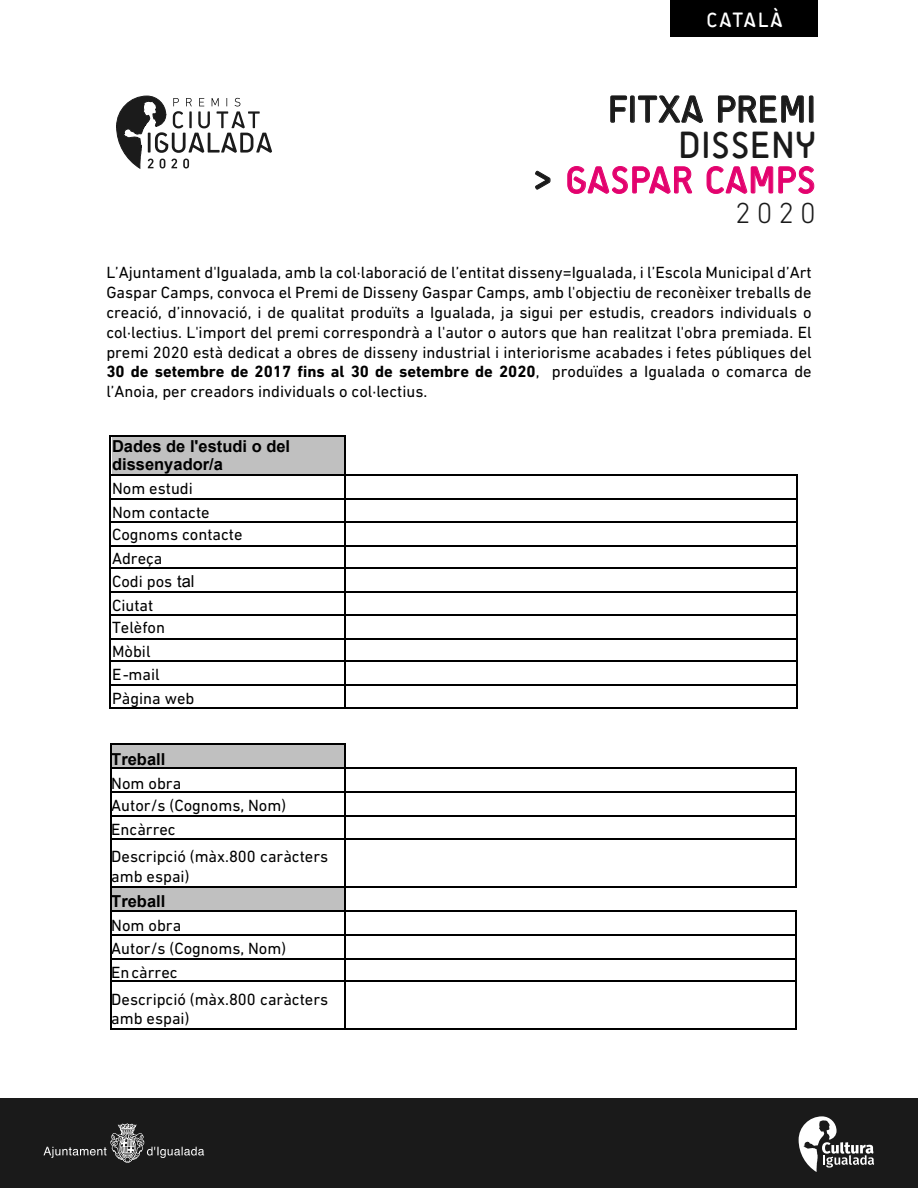
<style>
.page{position:relative;width:918px;height:1188px;background:#fff}
.page>*{position:absolute;margin:0;border:0;box-sizing:border-box;transform-origin:0 0}
.t1{font:38.4px/35.4px "Sci Fly Sans";letter-spacing:.02em;color:#1a1a1a;text-align:right}
.t2{font:300 29.55px "DIN Next LT Pro";color:#1a1a1a}
.t3{font:21px "Sci Fly Sans";letter-spacing:.1em;color:#fff}
.t4{font:16.5px/19.8px "DIN Next LT Pro";color:#000}
.t5{font:700 16.5px/18px "Arial";color:#000}
.s1{color:#e3026e}
.s2{font-weight:700}
.s3{font-family:"Arial"}
</style>
<div class="page">
<svg style="left:116px;top:95px;width:156px;height:74px"></svg>
<div style="left:0;top:1098px;width:918px;height:89px;background:#1a1a1a"></div>
<svg style="left:44px;top:1123px;width:160px;height:40px"></svg>
<svg style="left:799px;top:1116px;width:75px;height:56px"></svg>
<svg style="left:610px;top:95px;width:93px;height:28px"></svg>
<svg style="left:718px;top:95px;width:96px;height:28px"></svg>
<svg style="left:535px;top:170px;width:16px;height:20px"></svg>
<svg style="left:567px;top:166px;width:126px;height:28px"></svg>
<svg style="left:706px;top:166px;width:109px;height:28px"></svg>
<div style="left:670px;top:0;width:148px;height:37px;background:#000"></div>
<div style="left:112px;top:437px;width:233px;height:19px;background:#c0c0c0"></div>
<div style="left:112px;top:455px;width:233px;height:19px;background:#c0c0c0"></div>
<hr style="left:111px;top:435px;width:234px;height:2px;background:#000">
<hr style="left:109px;top:437px;width:2px;height:37px;background:#000">
<hr style="left:345px;top:437px;width:1px;height:37px;background:#000">
<hr style="left:111px;top:474px;width:234px;height:2px;background:#000">
<hr style="left:346px;top:474px;width:450px;height:2px;background:#000">
<hr style="left:109px;top:476px;width:2px;height:22px;background:#000">
<hr style="left:796px;top:476px;width:2px;height:22px;background:#000">
<hr style="left:111px;top:498px;width:234px;height:2px;background:#000">
<hr style="left:346px;top:498px;width:450px;height:2px;background:#000">
<hr style="left:109px;top:500px;width:2px;height:21px;background:#000">
<hr style="left:796px;top:500px;width:2px;height:21px;background:#000">
<hr style="left:111px;top:521px;width:234px;height:1px;background:#000">
<hr style="left:346px;top:521px;width:450px;height:1px;background:#000">
<hr style="left:109px;top:522px;width:2px;height:23px;background:#000">
<hr style="left:796px;top:522px;width:2px;height:23px;background:#000">
<hr style="left:111px;top:545px;width:234px;height:1px;background:#000">
<hr style="left:346px;top:545px;width:450px;height:1px;background:#000">
<hr style="left:109px;top:546px;width:2px;height:21px;background:#000">
<hr style="left:796px;top:546px;width:2px;height:21px;background:#000">
<hr style="left:111px;top:567px;width:234px;height:2px;background:#000">
<hr style="left:346px;top:567px;width:450px;height:2px;background:#000">
<hr style="left:109px;top:569px;width:2px;height:22px;background:#000">
<hr style="left:796px;top:569px;width:2px;height:22px;background:#000">
<hr style="left:111px;top:591px;width:234px;height:2px;background:#000">
<hr style="left:346px;top:591px;width:450px;height:2px;background:#000">
<hr style="left:109px;top:593px;width:2px;height:21px;background:#000">
<hr style="left:796px;top:593px;width:2px;height:21px;background:#000">
<hr style="left:111px;top:614px;width:234px;height:1px;background:#000">
<hr style="left:346px;top:614px;width:450px;height:1px;background:#000">
<hr style="left:109px;top:615px;width:2px;height:23px;background:#000">
<hr style="left:796px;top:615px;width:2px;height:23px;background:#000">
<hr style="left:111px;top:638px;width:234px;height:1px;background:#000">
<hr style="left:346px;top:638px;width:450px;height:1px;background:#000">
<hr style="left:109px;top:639px;width:2px;height:21px;background:#000">
<hr style="left:796px;top:639px;width:2px;height:21px;background:#000">
<hr style="left:111px;top:660px;width:234px;height:2px;background:#000">
<hr style="left:346px;top:660px;width:450px;height:2px;background:#000">
<hr style="left:109px;top:662px;width:2px;height:22px;background:#000">
<hr style="left:796px;top:662px;width:2px;height:22px;background:#000">
<hr style="left:111px;top:684px;width:234px;height:2px;background:#000">
<hr style="left:346px;top:684px;width:450px;height:2px;background:#000">
<hr style="left:109px;top:686px;width:2px;height:21px;background:#000">
<hr style="left:111px;top:707px;width:234px;height:1px;background:#000">
<svg style="left:345px;top:474px;width:1px;height:234px"></svg>
<hr style="left:346px;top:707px;width:450px;height:1px;background:#000">
<hr style="left:796px;top:686px;width:2px;height:21px;background:#000">
<div style="left:111px;top:745px;width:233px;height:23px;background:#c0c0c0"></div>
<hr style="left:111px;top:744px;width:233px;height:1px;background:#000">
<hr style="left:111px;top:768px;width:233px;height:1px;background:#000">
<hr style="left:345px;top:768px;width:450px;height:1px;background:#000">
<hr style="left:795px;top:769px;width:2px;height:23px;background:#000">
<hr style="left:111px;top:792px;width:233px;height:1px;background:#000">
<hr style="left:345px;top:792px;width:450px;height:1px;background:#000">
<hr style="left:795px;top:793px;width:2px;height:23px;background:#000">
<hr style="left:111px;top:816px;width:233px;height:1px;background:#000">
<hr style="left:345px;top:816px;width:450px;height:1px;background:#000">
<hr style="left:795px;top:817px;width:2px;height:21px;background:#000">
<svg style="left:110px;top:744px;width:1px;height:96px"></svg>
<hr style="left:111px;top:838px;width:233px;height:2px;background:#000">
<svg style="left:344px;top:744px;width:1px;height:96px"></svg>
<hr style="left:345px;top:838px;width:450px;height:2px;background:#000">
<hr style="left:110px;top:840px;width:1px;height:46px;background:#000">
<hr style="left:344px;top:840px;width:1px;height:46px;background:#000">
<hr style="left:795px;top:840px;width:2px;height:46px;background:#000">
<div style="left:111px;top:888px;width:233px;height:22px;background:#c0c0c0"></div>
<hr style="left:111px;top:886px;width:233px;height:2px;background:#000">
<hr style="left:345px;top:886px;width:450px;height:2px;background:#000">
<hr style="left:111px;top:910px;width:233px;height:2px;background:#000">
<hr style="left:345px;top:910px;width:450px;height:2px;background:#000">
<hr style="left:795px;top:912px;width:2px;height:22px;background:#000">
<hr style="left:111px;top:934px;width:233px;height:2px;background:#000">
<hr style="left:345px;top:934px;width:450px;height:2px;background:#000">
<hr style="left:795px;top:936px;width:2px;height:22px;background:#000">
<hr style="left:111px;top:958px;width:233px;height:2px;background:#000">
<hr style="left:345px;top:958px;width:450px;height:2px;background:#000">
<hr style="left:795px;top:960px;width:2px;height:21px;background:#000">
<svg style="left:110px;top:886px;width:1px;height:96px"></svg>
<hr style="left:111px;top:981px;width:233px;height:1px;background:#000">
<svg style="left:344px;top:886px;width:1px;height:96px"></svg>
<hr style="left:345px;top:981px;width:450px;height:1px;background:#000">
<hr style="left:110px;top:982px;width:1px;height:47px;background:#000">
<hr style="left:111px;top:1029px;width:233px;height:1px;background:#000">
<hr style="left:344px;top:982px;width:1px;height:47px;background:#000">
<hr style="left:345px;top:1029px;width:450px;height:1px;background:#000">
<hr style="left:795px;top:982px;width:2px;height:47px;background:#000">
<p class="t3" style="left:707px;top:7px;width:78px">CATALÀ</p>
<h1 class="t1" style="left:531px;top:92px;width:286px">FITXA PREMI<br>DISSENY<br>&gt; <span class="s1">GASPAR CAMPS</span></h1>
<h2 class="t2" style="left:735px;top:196px;width:82px">2020</h2>
<p class="t4" style="left:106px;top:263px;width:707px;text-align:justify">L’Ajuntament d'Igualada, amb la col·laboració de l’entitat disseny=Igualada, i l’Escola Municipal d’Art Gaspar Camps, convoca el Premi de Disseny Gaspar Camps, amb l'objectiu de reconèixer treballs de creació, d’innovació, i de qualitat produïts a Igualada, ja sigui per estudis, creadors individuals o col·lectius. L'import del premi correspondrà a l'autor o autors que han realitzat l'obra premiada. El premi 2020 està dedicat a obres de disseny industrial i interiorisme acabades i fetes públiques del <span class="s2">30 de setembre de 2017 fins al 30 de setembre de 2020</span>, produïdes a Igualada o comarca de l’Anoia, per creadors individuals o col·lectius.</p>
<p class="t5" style="left:112px;top:438px;width:180px">Dades de l'estudi o del dissenyador/a</p>
<p class="t4" style="left:112px;top:476px;width:99px;line-height:24px">Nom estudi<br>Nom contacte</p>
<p class="t4" style="left:112px;top:523px;width:132px;line-height:24px">Cognoms contacte<br>Adreça</p>
<p class="t4" style="left:112px;top:569px;width:84px;line-height:24px">Codi pos <span class="s3">tal<br></span>Ciutat</p>
<p class="t4" style="left:112px;top:616px;width:55px;line-height:24px">Telèfon<br>Mòbil</p>
<p class="t4" style="left:112px;top:662px;width:84px;line-height:24px">E<span class="s3">-</span>mail<br>Pàgina web</p>
<p class="t5" style="left:111px;top:750px;width:56px">Treball</p>
<p class="t4" style="left:111px;top:772px;width:176px;line-height:22.5px">Nom obra<br>Autor/s (Cognoms, Nom)</p>
<p class="t4" style="left:111px;top:816px;width:218px;line-height:27px">Encàrrec<br>Descripció (màx.800 caràcters</p>
<p class="t4" style="left:111px;top:866px;width:80px">amb espai)</p>
<p class="t5" style="left:111px;top:893px;width:56px">Treball</p>
<p class="t4" style="left:111px;top:914px;width:176px;line-height:22.5px">Nom obra<br>Autor/s (Cognoms, Nom)</p>
<p class="t4" style="left:111px;top:958px;width:218px;line-height:27px">Encàrrec<br>Descripció (màx.800 caràcters</p>
<p class="t4" style="left:111px;top:1009px;width:80px">amb espai)</p>
</div>
